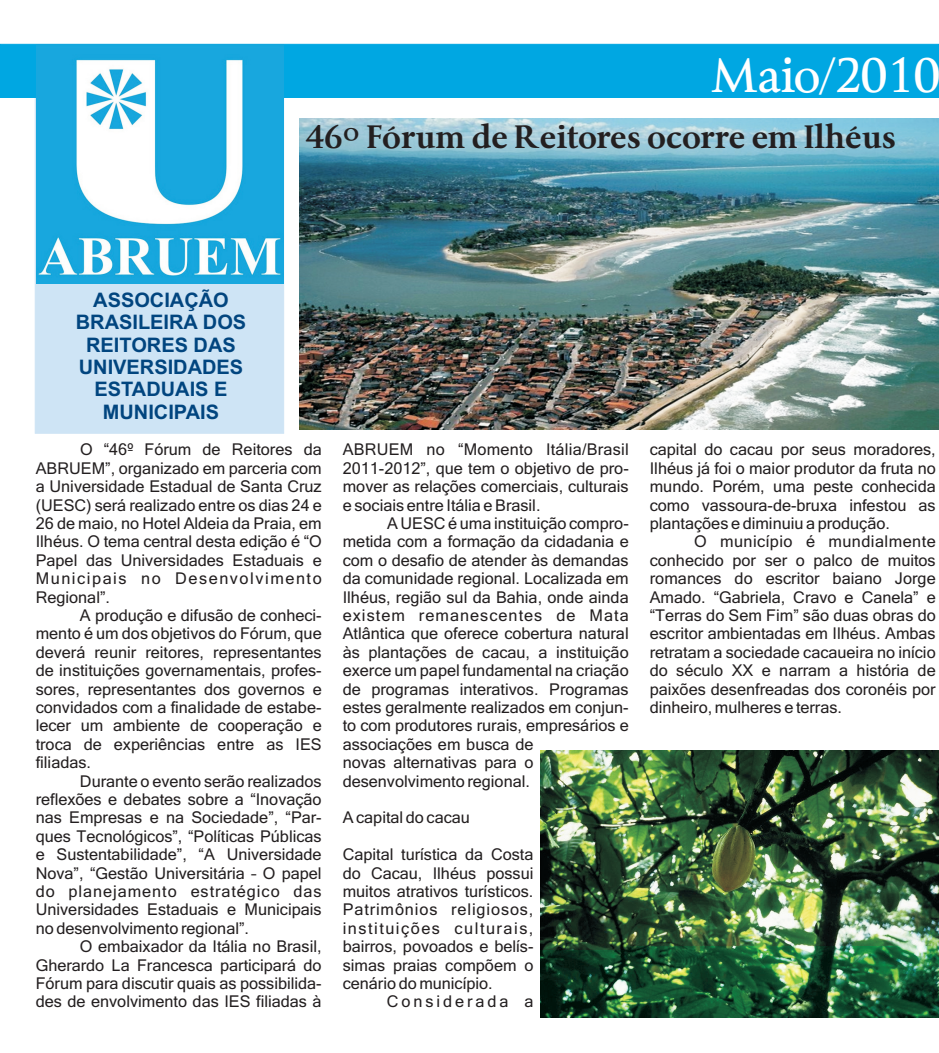
<style>
.page{position:relative;width:939px;height:1053px;background:#fff}
.page>*{position:absolute;margin:0;border:0;box-sizing:border-box;transform-origin:0 0}
.t1{font:45px "Byington";color:#fff}
.t2{font:700 30px "Byington";color:#231f20}
.t3{font:700 20px/22.4px "Arial";color:#01457f;text-align:center}
.t4{font:16.25px/18.4px "Microsoft Sans Serif";color:#231f20}
.t5{font:16.25px "Microsoft Sans Serif";letter-spacing:.095em;color:#231f20}
.t6{font:16.25px "Microsoft Sans Serif";letter-spacing:.06em;color:#231f20}
.t7{font:16.25px "Microsoft Sans Serif";letter-spacing:.065em;color:#231f20}
.t8{font:16.25px "Microsoft Sans Serif";letter-spacing:.03em;color:#231f20}
.t9{font:16.25px "Microsoft Sans Serif";letter-spacing:.055em;color:#231f20}
.t10{font:16.25px "Microsoft Sans Serif";letter-spacing:.18em;color:#231f20}
</style>
<div class="page">
<div style="left:35px;top:96px;width:249px;height:337px;background:#cee4f5;border:1px solid #cee4f5"></div>
<div style="left:0;top:44px;width:939px;height:54px;background:#00a7e2;border:1px solid #00a7e2"></div>
<img style="left:37px;top:44px;width:247px;height:239px">
<img style="left:300px;top:119px;width:639px;height:310px">
<img style="left:541px;top:750px;width:398px;height:267px">
<h1 class="t1" style="left:711px;top:50px;width:231px">Maio/2010</h1>
<h2 class="t2" style="left:305px;top:120px;width:592px">46º Fórum de Reitores ocorre em Ilhéus</h2>
<p class="t3" style="left:76px;top:289px;width:172px">ASSOCIAÇÃO<br>BRASILEIRA DOS<br>REITORES DAS<br>UNIVERSIDADES<br>ESTADUAIS E<br>MUNICIPAIS</p>
<p class="t4" style="left:80px;top:442px;width:243px">O “46º Fórum de Reitores da</p>
<p class="t4" style="left:343px;top:442px;width:287px">ABRUEM no “Momento Itália/Brasil</p>
<p class="t4" style="left:650px;top:442px;width:287px">capital do cacau por seus moradores,</p>
<p class="t4" style="left:36px;top:460px;width:287px">ABRUEM”, organizado em parceria com</p>
<p class="t4" style="left:343px;top:460px;width:287px">2011-2012”, que tem o objetivo de pro-</p>
<p class="t4" style="left:650px;top:460px;width:287px">Ilhéus já foi o maior produtor da fruta no</p>
<p class="t4" style="left:36px;top:479px;width:287px">a Universidade Estadual de Santa Cruz</p>
<p class="t4" style="left:343px;top:479px;width:287px">mover as relações comerciais, culturais</p>
<p class="t4" style="left:650px;top:479px;width:287px">mundo. Porém, uma peste conhecida</p>
<p class="t4" style="left:36px;top:497px;width:287px">(UESC) será realizado entre os dias 24 e</p>
<p class="t4" style="left:343px;top:497px;width:199px">e sociais entre Itália e Brasil.</p>
<p class="t4" style="left:650px;top:497px;width:287px">como vassoura-de-bruxa infestou as</p>
<p class="t4" style="left:36px;top:515px;width:287px">26 de maio, no Hotel Aldeia da Praia, em</p>
<p class="t4" style="left:387px;top:515px;width:243px">A UESC é uma instituição compro-</p>
<p class="t4" style="left:650px;top:515px;width:242px">plantações e diminuiu a produção.</p>
<p class="t4" style="left:36px;top:534px;width:287px">Ilhéus. O tema central desta edição é “O</p>
<p class="t4" style="left:343px;top:534px;width:287px">metida com a formação da cidadania e</p>
<p class="t8" style="left:694px;top:535px;width:243px">O município é mundialmente</p>
<p class="t4" style="left:36px;top:552px;width:287px">Papel das Universidades Estaduais e</p>
<p class="t4" style="left:343px;top:552px;width:287px">com o desafio de atender às demandas</p>
<p class="t4" style="left:650px;top:552px;width:287px">conhecido por ser o palco de muitos</p>
<p class="t5" style="left:36px;top:572px;width:287px">Municipais no Desenvolvimento</p>
<p class="t4" style="left:343px;top:571px;width:287px">da comunidade regional. Localizada em</p>
<p class="t4" style="left:650px;top:571px;width:287px">romances do escritor baiano Jorge</p>
<p class="t4" style="left:36px;top:589px;width:76px">Regional”.</p>
<p class="t4" style="left:343px;top:589px;width:287px">Ilhéus, região sul da Bahia, onde ainda</p>
<p class="t4" style="left:650px;top:589px;width:287px">Amado. “Gabriela, Cravo e Canela” e</p>
<p class="t4" style="left:80px;top:607px;width:243px">A produção e difusão de conheci-</p>
<p class="t7" style="left:343px;top:609px;width:287px">existem remanescentes de Mata</p>
<p class="t4" style="left:650px;top:607px;width:287px">“Terras do Sem Fim” são duas obras do</p>
<p class="t4" style="left:36px;top:626px;width:287px">mento é um dos objetivos do Fórum, que</p>
<p class="t4" style="left:343px;top:626px;width:287px">Atlântica que oferece cobertura natural</p>
<p class="t4" style="left:650px;top:626px;width:287px">escritor ambientadas em Ilhéus. Ambas</p>
<p class="t4" style="left:36px;top:644px;width:287px">deverá reunir reitores, representantes</p>
<p class="t4" style="left:343px;top:644px;width:287px">às plantações de cacau, a instituição</p>
<p class="t4" style="left:650px;top:644px;width:287px">retratam a sociedade cacaueira no início</p>
<p class="t4" style="left:36px;top:663px;width:287px">de instituições governamentais, profes-</p>
<p class="t4" style="left:343px;top:663px;width:287px">exerce um papel fundamental na criação</p>
<p class="t4" style="left:650px;top:663px;width:287px">do século XX e narram a história de</p>
<p class="t4" style="left:36px;top:681px;width:287px">sores, representantes dos governos e</p>
<p class="t4" style="left:343px;top:681px;width:287px">de programas interativos. Programas</p>
<p class="t4" style="left:650px;top:681px;width:287px">paixões desenfreadas dos coronéis por</p>
<p class="t4" style="left:36px;top:699px;width:287px">convidados com a finalidade de estabe-</p>
<p class="t4" style="left:343px;top:699px;width:287px">estes geralmente realizados em conjun-</p>
<p class="t4" style="left:650px;top:699px;width:194px">dinheiro, mulheres e terras.</p>
<p class="t4" style="left:36px;top:718px;width:287px">lecer um ambiente de cooperação e</p>
<p class="t4" style="left:343px;top:718px;width:287px">to com produtores rurais, empresários e</p>
<p class="t4" style="left:36px;top:736px;width:287px">troca de experiências entre as IES</p>
<p class="t4" style="left:343px;top:736px;width:192px">associações em busca de</p>
<p class="t4" style="left:36px;top:754px;width:57px">filiadas.</p>
<p class="t4" style="left:343px;top:754px;width:192px">novas alternativas para o</p>
<p class="t4" style="left:80px;top:773px;width:243px">Durante o evento serão realizados</p>
<p class="t4" style="left:343px;top:773px;width:189px">desenvolvimento regional.</p>
<p class="t4" style="left:36px;top:791px;width:287px">reflexões e debates sobre a “Inovação nas Empresas e na Sociedade”, “Par-</p>
<p class="t4" style="left:343px;top:810px;width:129px">A capital do cacau</p>
<p class="t4" style="left:36px;top:828px;width:287px">ques Tecnológicos”, “Políticas Públicas e Sustentabilidade”, “A Universidade</p>
<p class="t4" style="left:343px;top:846px;width:192px">Capital turística da Costa</p>
<p class="t4" style="left:36px;top:865px;width:287px">Nova”, “Gestão Universitária – O papel</p>
<p class="t4" style="left:343px;top:865px;width:192px">do Cacau, Ilhéus possui</p>
<p class="t6" style="left:36px;top:885px;width:287px">do planejamento estratégico das</p>
<p class="t4" style="left:343px;top:883px;width:192px">muitos atrativos turísticos.</p>
<p class="t4" style="left:36px;top:902px;width:287px">Universidades Estaduais e Municipais</p>
<p class="t9" style="left:343px;top:903px;width:192px">Patrimônios religiosos,</p>
<p class="t4" style="left:36px;top:920px;width:215px">no desenvolvimento regional”.</p>
<p class="t5" style="left:343px;top:922px;width:192px">instituições culturais,</p>
<p class="t4" style="left:80px;top:938px;width:243px">O embaixador da Itália no Brasil,</p>
<p class="t4" style="left:343px;top:938px;width:192px">bairros, povoados e belís-</p>
<p class="t4" style="left:36px;top:957px;width:287px">Gherardo La Francesca participará do</p>
<p class="t4" style="left:343px;top:957px;width:192px">simas praias compõem o</p>
<p class="t4" style="left:36px;top:975px;width:287px">Fórum para discutir quais as possibilida-</p>
<p class="t4" style="left:343px;top:975px;width:152px">cenário do município.</p>
<p class="t4" style="left:36px;top:994px;width:287px">des de envolvimento das IES filiadas à</p>
<p class="t10" style="left:387px;top:995px;width:148px">Considerada a</p>
</div>
